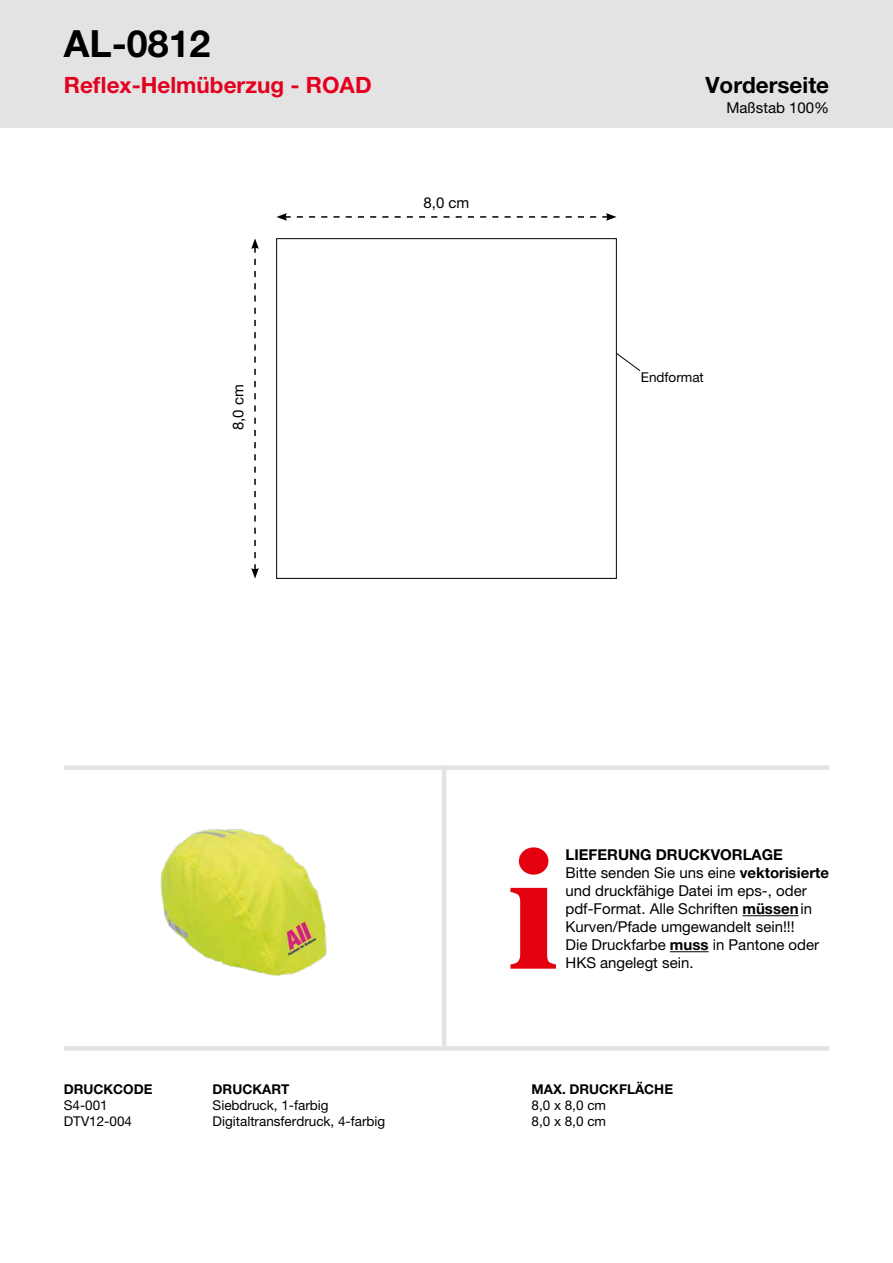
<style>
.page{position:relative;width:893px;height:1263px;background:#fff}
.page>*{position:absolute;margin:0;border:0;box-sizing:border-box;transform-origin:0 0}
.t1{font:700 37.5px "Helvetica Neue LT Pro";color:#000}
.t2{font:700 22.5px "Helvetica Neue LT Pro";color:#e3001f}
.t3{font:700 22.5px "Helvetica Neue LT Pro";color:#000}
.t4{font:15px/18px "Helvetica Neue LT Pro";color:#000}
.t5{font:13.5px "Helvetica Neue LT Pro";color:#000}
.t6{font:700 13.5px "Helvetica Neue LT Pro";color:#000}
.s1{font-weight:700}
</style>
<div class="page">
<div style="left:0;top:0;width:893px;height:128px;background:#e3e3e3"></div>
<hr style="left:742px;top:915px;width:57px;height:1px;background:#000">
<hr style="left:670px;top:951px;width:39px;height:1px;background:#000">
<svg style="left:510px;top:847px;width:46px;height:122px"></svg>
<hr style="left:442px;top:765px;width:4px;height:281px;background:#e3e3e3">
<div style="left:64px;top:765px;width:765px;height:5px;background:#e3e3e3"></div>
<hr style="left:64px;top:1046px;width:765px;height:4px;background:#e3e3e3">
<div style="left:276px;top:238px;width:341px;height:341px;border:1px solid #000"></div>
<svg style="left:615px;top:352px;width:26px;height:20px"></svg>
<svg style="left:276px;top:213px;width:341px;height:8px"></svg>
<svg style="left:251px;top:238px;width:8px;height:341px"></svg>
<img style="left:160px;top:829px;width:167px;height:147px">
<h1 class="t1" style="left:64px;top:20px;width:148px">AL-0812</h1>
<h2 class="t2" style="left:64px;top:71px;width:309px">Reflex-Helmüberzug - ROAD</h2>
<p class="t4" style="left:424px;top:194px;width:47px">8,0 cm</p>
<p class="t4" style="left:229px;top:430px;width:47px;rotate:-90deg">8,0 cm</p>
<h2 class="t3" style="left:705px;top:71px;width:125px">Vorderseite</h2>
<p class="t4" style="left:726px;top:98px;width:104px">Maßstab 100%</p>
<p class="t5" style="left:641px;top:370px;width:65px">Endformat</p>
<p class="t4" style="left:565px;top:846px;width:265px"><span class="s1">LIEFERUNG DRUCKVORLAGE<br></span>Bitte senden Sie uns eine <span class="s1">vektorisierte </span>und druckfähige Datei im eps-, oder pdf-Format. Alle Schriften <span class="s1">müssen</span>in<br>Kurven/Pfade umgewandelt sein!!!<br>Die Druckfarbe <span class="s1">muss</span> in Pantone oder<br>HKS angelegt sein.</p>
<p class="t6" style="left:64px;top:1081px;width:90px">DRUCKCODE</p>
<p class="t6" style="left:213px;top:1081px;width:78px">DRUCKART</p>
<p class="t6" style="left:532px;top:1081px;width:143px">MAX. DRUCKFLÄCHE</p>
<p class="t5" style="left:64px;top:1097px;width:46px">S4-001</p>
<p class="t5" style="left:213px;top:1097px;width:118px">Siebdruck, 1-farbig</p>
<p class="t5" style="left:532px;top:1097px;width:76px">8,0 x 8,0 cm</p>
<p class="t5" style="left:64px;top:1113px;width:70px">DTV12-004</p>
<p class="t5" style="left:213px;top:1113px;width:174px">Digitaltransferdruck, 4-farbig</p>
<p class="t5" style="left:532px;top:1113px;width:76px">8,0 x 8,0 cm</p>
</div>
